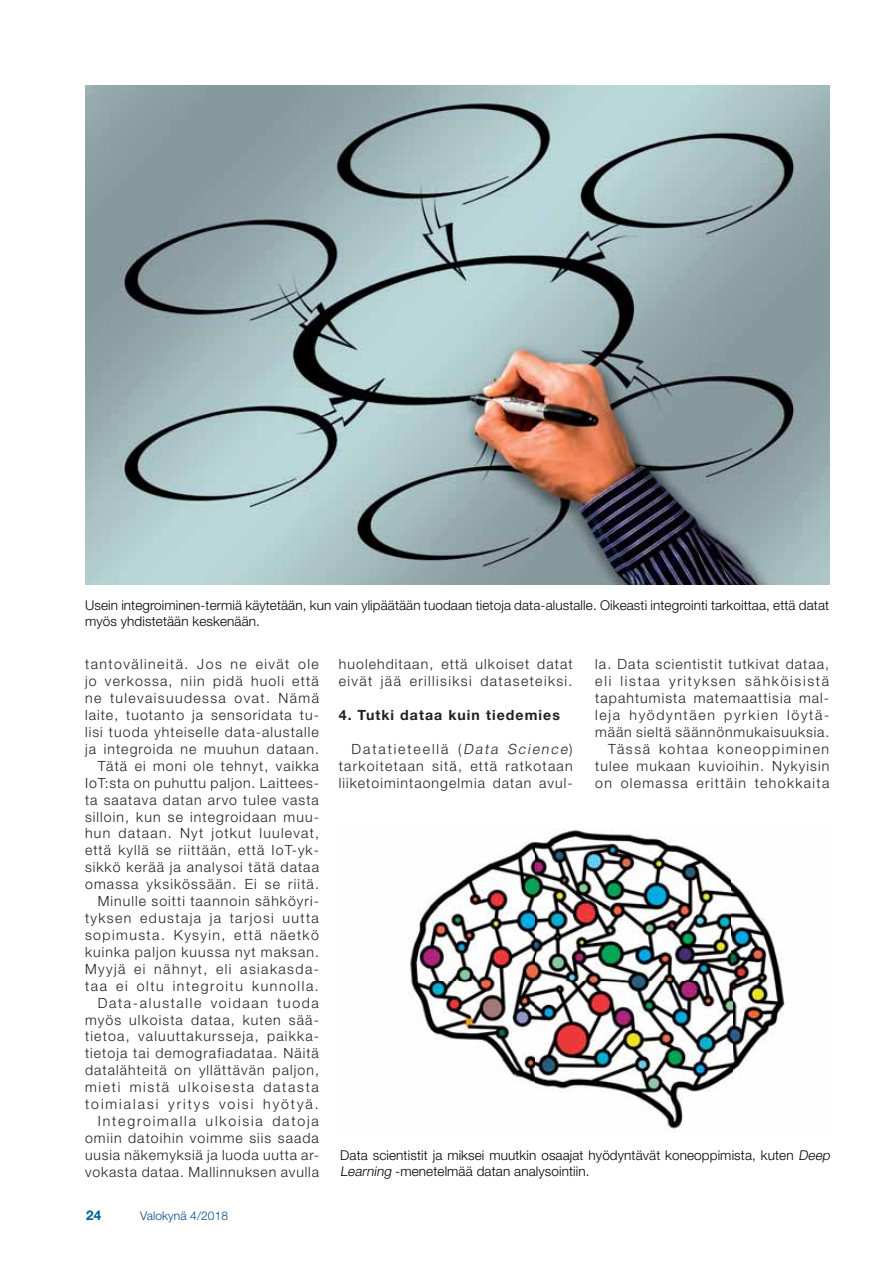
<style>
.page{position:relative;width:893px;height:1263px;background:#fff}
.page>*{position:absolute;margin:0;border:0;box-sizing:border-box;transform-origin:0 0}
.t1{font:300 14.1px/17px "Helvetica Neue LT Std";letter-spacing:.075em;color:#231f20;text-align:right}
.t2{font:300 14.1px/17px "Helvetica Neue LT Std";letter-spacing:.1em;color:#231f20}
.t3{font:700 14.1px "Helvetica Neue LT Std";letter-spacing:.075em;color:#231f20}
.t4{font:300 13.5px/16.2px "Helvetica Neue LT Std";letter-spacing:.01em;color:#000}
.t5{font:700 13.5px "Helvetica Neue LT Std";color:#005e9d}
.t6{font:300 12px "Helvetica Neue LT Std";letter-spacing:.01em;color:#00478d}
.s1{font-style:italic}
</style>
<div class="page">
<img style="left:85px;top:86px;width:744px;height:498px">
<img style="left:409px;top:829px;width:380px;height:300px">
<p class="t4" style="left:85px;top:599px;width:746px">Usein integroiminen-termiä käytetään, kun vain ylipäätään tuodaan tietoja data-alustalle. Oikeasti integrointi tarkoittaa, että datat myös yhdistetään keskenään.</p>
<p class="t1" style="left:85px;top:657px;width:236px">tantovälineitä. Jos ne eivät ole jo verkossa, niin pidä huoli että ne tulevaisuudessa ovat. Nämä laite, tuotanto ja sensoridata tu&shy;lisi tuoda yhteiselle data-alustalle ja integroida ne muuhun dataan.<br>Tätä ei moni ole tehnyt, vaikka IoT:sta on puhuttu paljon. Laittees&shy;ta saatava datan arvo tulee vasta silloin, kun se integroidaan muu&shy;hun dataan. Nyt jotkut luulevat, että kyllä se riittään, että IoT-yk&shy;sikkö kerää ja analysoi tätä dataa omassa yksikössään. Ei se riitä.<br>Minulle soitti taannoin sähköyri&shy;tyksen edustaja ja tarjosi uutta sopimusta. Kysyin, että näetkö kuinka paljon kuussa nyt maksan.<br>Myyjä ei nähnyt, eli asiakasda&shy;taa ei oltu integroitu kunnolla.<br>Data-alustalle voidaan tuoda myös ulkoista dataa, kuten sää&shy;tietoa, valuuttakursseja, paikka&shy;tietoja tai demografiadataa. Näitä datalähteitä on yllättävän paljon, mieti mistä ulkoisesta datasta toimialasi yritys voisi hyötyä.<br>Integroimalla ulkoisia datoja omiin datoihin voimme siis saada uusia näkemyksiä ja luoda uutta ar&shy;vokasta dataa. Mallinnuksen avulla</p>
<p class="t2" style="left:339px;top:657px;width:235px">huolehditaan, että ulkoiset datat eivät jää erillisiksi dataseteiksi.</p>
<p class="t1" style="left:595px;top:657px;width:236px">la. Data scientistit tutkivat dataa, eli listaa yrityksen sähköisistä tapahtumista matemaattisia mal&shy;leja hyödyntäen pyrkien löytä&shy;mään sieltä säännönmukaisuuksia.<br>Tässä kohtaa koneoppiminen tulee mukaan kuvioihin. Nykyisin on olemassa erittäin tehokkaita</p>
<p class="t3" style="left:339px;top:710px;width:223px">4. Tutki dataa kuin tiedemies</p>
<p class="t1" style="left:339px;top:742px;width:235px;text-align:justify;text-indent:13px">Datatieteellä (<span class="s1">Data Science</span>) tarkoitetaan sitä, että ratkotaan liiketoimintaongelmia datan avul-</p>
<p class="t4" style="left:340px;top:1149px;width:493px">Data scientistit ja miksei muutkin osaajat hyödyntävät koneoppimista, kuten <span class="s1">Deep<br>Learning</span> -menetelmää datan analysointiin.</p>
<p class="t5" style="left:86px;top:1210px;width:17px">24</p>
<p class="t6" style="left:140px;top:1211px;width:90px">Valokynä 4/2018</p>
</div>
